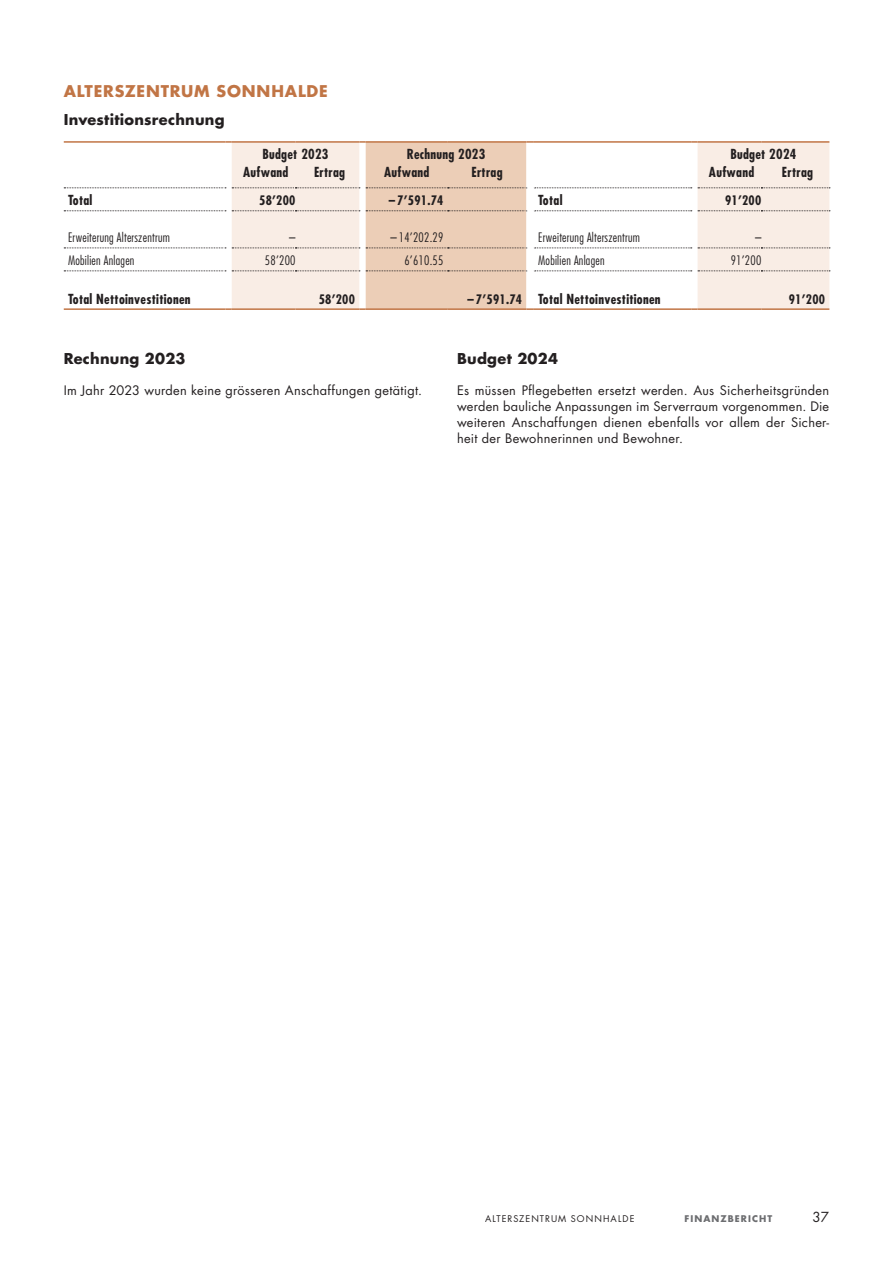
<style>
.page{position:relative;width:893px;height:1263px;background:#fff}
.page>*{position:absolute;margin:0;border:0;box-sizing:border-box;transform-origin:0 0}
.t1{font:700 15.75px "Futura Std";letter-spacing:.05em;color:#c17545}
.t2{font:700 14.55px "Futura Std";letter-spacing:.015em;color:#231f20}
.t3{font:700 condensed 13.5px "Futura Std";letter-spacing:.02em;color:#231f20}
.t4{font:13.5px "Futura Std";color:#231f20}
.t5{font:12.75px/15.8px "Futura Std";letter-spacing:.025em;color:#231f20;text-align:justify}
.t6{font:300 condensed 12.75px "Futura Std";letter-spacing:.02em;color:#231f20}
.t7{font:700 condensed 12.75px "Futura Std";letter-spacing:.02em;color:#231f20}
.t8{font:9px "Futura Std";letter-spacing:.12em;color:#231f20}
.t9{font:700 9px "Futura Std";letter-spacing:.12em;color:#6c6d70}
.s1{font-size:12.75px}
</style>
<div class="page">
<svg style="left:64px;top:141px;width:766px;height:169px"></svg>
<hr style="left:698px;top:308px;width:63px;height:2px;background:#c17545">
<hr style="left:761px;top:308px;width:68px;height:2px;background:#c17545">
<p class="t1" style="left:64px;top:81px;width:266px">ALTERSZENTRUM SONNHALDE</p>
<p class="t2" style="left:64px;top:110px;width:162px">Investitionsrechnung</p>
<p class="t3" style="left:262px;top:146px;width:68px">Budget 2023</p>
<p class="t3" style="left:407px;top:146px;width:80px">Rechnung 2023</p>
<p class="t3" style="left:730px;top:146px;width:68px">Budget 2024</p>
<p class="t3" style="left:243px;top:163px;width:47px">Aufwand</p>
<p class="t3" style="left:314px;top:163px;width:33px">Ertrag</p>
<p class="t3" style="left:384px;top:163px;width:47px">Aufwand</p>
<p class="t3" style="left:472px;top:163px;width:33px">Ertrag</p>
<p class="t3" style="left:709px;top:163px;width:47px">Aufwand</p>
<p class="t3" style="left:782px;top:163px;width:33px">Ertrag</p>
<p class="t3" style="left:68px;top:192px;width:26px">Total</p>
<p class="t7" style="left:259px;top:193px;width:38px">58’200</p>
<p class="t7" style="left:389px;top:193px;width:56px">– 7’591.74</p>
<p class="t3" style="left:538px;top:192px;width:26px">Total</p>
<p class="t7" style="left:725px;top:193px;width:38px">91’200</p>
<p class="t6" style="left:68px;top:230px;width:103px">Erweiterung Alterszentrum</p>
<p class="t6" style="left:289px;top:230px;width:8px">–</p>
<p class="t6" style="left:390px;top:230px;width:55px">– 14’202.29</p>
<p class="t6" style="left:538px;top:230px;width:103px">Erweiterung Alterszentrum</p>
<p class="t6" style="left:755px;top:230px;width:8px">–</p>
<p class="t6" style="left:68px;top:253px;width:68px">Mobilien Anlagen</p>
<p class="t6" style="left:265px;top:253px;width:32px">58’200</p>
<p class="t6" style="left:404px;top:253px;width:41px">6’610.55</p>
<p class="t6" style="left:538px;top:253px;width:68px">Mobilien Anlagen</p>
<p class="t6" style="left:731px;top:253px;width:32px">91’200</p>
<p class="t3" style="left:68px;top:290px;width:124px">Total Nettoinvestitionen</p>
<p class="t7" style="left:319px;top:291px;width:38px">58’200</p>
<p class="t3" style="left:467px;top:290px;width:195px"><span class="s1">– 7’591.74</span> Total Nettoinvestitionen</p>
<p class="t7" style="left:789px;top:291px;width:38px">91’200</p>
<p class="t2" style="left:64px;top:349px;width:123px">Rechnung 2023</p>
<p class="t5" style="left:64px;top:383px;width:360px">Im Jahr 2023 wurden keine grösseren Anschaffungen getätigt.</p>
<p class="t2" style="left:457px;top:349px;width:102px">Budget 2024</p>
<p class="t5" style="left:457px;top:383px;width:374px">Es müssen Pflegebetten ersetzt werden. Aus Sicherheitsgründen werden bauliche Anpassungen im Serverraum vorgenommen. Die weiteren Anschaffungen dienen ebenfalls vor allem der Sicher&shy;heit der Bewohnerinnen und Bewohner.</p>
<p class="t8" style="left:485px;top:1213px;width:151px">ALTERSZENTRUM SONNHALDE</p>
<p class="t9" style="left:684px;top:1213px;width:89px">FINANZBERICHT</p>
<p class="t4" style="left:812px;top:1208px;width:18px">37</p>
</div>
